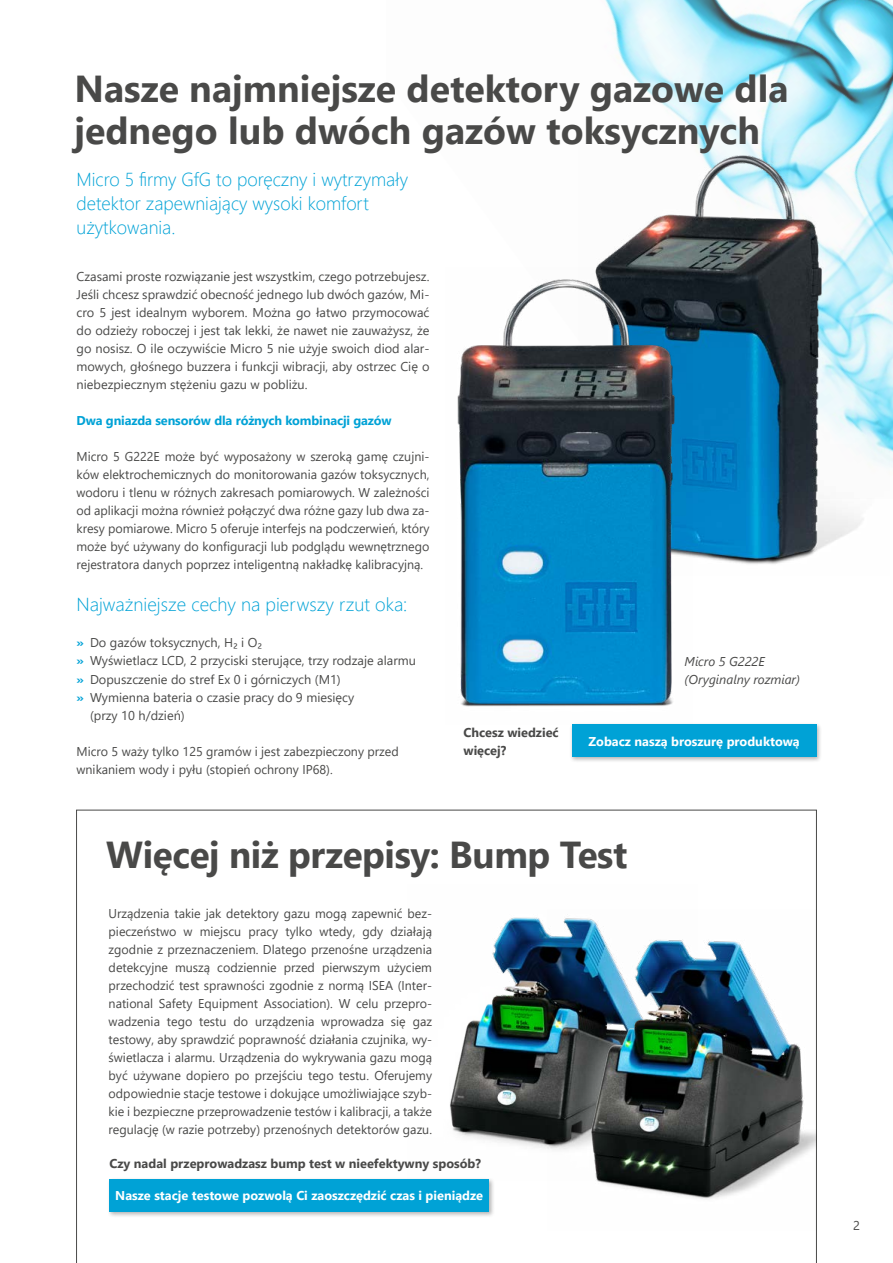
<style>
.page{position:relative;width:893px;height:1263px;background:#fff}
.page>*{position:absolute;margin:0;border:0;box-sizing:border-box;transform-origin:0 0}
.t1{font:700 37.5px/42px "Segoe UI";color:#494948}
.t2{font:300 18.75px/24px "Segoe UI";color:#00a2d6}
.t3{font:12.75px/18px "Segoe UI";color:#494948;text-align:justify}
.t4{font:700 12.75px "Segoe UI";color:#fff}
.t5{font:700 12.75px/18px "Segoe UI";color:#494948}
.t6{font:700 12.75px "Segoe UI";letter-spacing:-.01em;color:#00a2d6}
.t7{font:italic 12.75px/18px "Segoe UI";color:#494948}
.s1{font-weight:700;color:#00a2d6}
</style>
<div class="page">
<img style="left:605px;top:0;width:288px;height:467px">
<svg style="left:76px;top:810px;width:741px;height:453px"></svg>
<div style="left:570px;top:722px;width:252px;height:41px;background:#000;opacity:.3"></div>
<div style="left:572px;top:725px;width:244px;height:32px;background:#00a2d6"></div>
<img style="left:407px;top:885px;width:290px;height:295px">
<img style="left:547px;top:909px;width:269px;height:321px">
<div style="left:107px;top:1177px;width:388px;height:40px;background:#000;opacity:.3"></div>
<div style="left:109px;top:1179px;width:380px;height:33px;background:#00a2d6"></div>
<img style="left:596px;top:144px;width:293px;height:420px">
<img style="left:457px;top:267px;width:235px;height:458px">
<h1 class="t1" style="left:74px;top:64px;width:716px">Nasze najmniejsze detektory gazowe dla jednego lub dwóch gazów toksycznych</h1>
<h2 class="t2" style="left:77px;top:165px;width:333px">Micro 5 firmy GfG to poręczny i wytrzymały detektor zapewniający wysoki komfort użytkowania.</h2>
<p class="t3" style="left:77px;top:267px;width:354px">Czasami proste rozwiązanie jest wszystkim, czego potrzebujesz.<br>Jeśli chcesz sprawdzić obecność jednego lub dwóch gazów, Mi&shy;cro 5 jest idealnym wyborem. Można go łatwo przymocować do odzieży roboczej i jest tak lekki, że nawet nie zauważysz, że go nosisz. O ile oczywiście Micro 5 nie użyje swoich diod alar&shy;mowych, głośnego buzzera i funkcji wibracji, aby ostrzec Cię o niebezpiecznym stężeniu gazu w pobliżu.</p>
<p class="t6" style="left:77px;top:409px;width:317px">Dwa gniazda sensorów dla różnych kombinacji gazów</p>
<p class="t3" style="left:77px;top:447px;width:354px">Micro 5 G222E może być wyposażony w szeroką gamę czujni&shy;ków elektrochemicznych do monitorowania gazów toksycznych, wodoru i tlenu w różnych zakresach pomiarowych. W zależności od aplikacji można również połączyć dwa różne gazy lub dwa za&shy;kresy pomiarowe. Micro 5 oferuje interfejs na podczerwień, który może być używany do konfiguracji lub podglądu wewnętrznego rejestratora danych poprzez inteligentną nakładkę kalibracyjną.</p>
<h2 class="t2" style="left:77px;top:591px;width:332px">Najważniejsze cechy na pierwszy rzut oka:</h2>
<p class="t3" style="left:77px;top:633px;width:187px"><span class="s1">»</span> Do gazów toksycznych, H₂ i O₂</p>
<p class="t3" style="left:77px;top:651px;width:341px"><span class="s1">»</span> Wyświetlacz LCD, 2 przyciski sterujące, trzy rodzaje alarmu</p>
<p class="t3" style="left:77px;top:669px;width:266px"><span class="s1">»</span> Dopuszczenie do stref Ex 0 i górniczych (M1)</p>
<p class="t3" style="left:77px;top:687px;width:279px"><span class="s1">»</span> Wymienna bateria o czasie pracy do 9 miesięcy</p>
<p class="t3" style="left:90px;top:705px;width:96px">(przy 10 h/dzień)</p>
<p class="t3" style="left:77px;top:741px;width:324px">Micro 5 waży tylko 125 gramów i jest zabezpieczony przed wnikaniem wody i pyłu (stopień ochrony IP68).</p>
<p class="t7" style="left:685px;top:650px;width:117px">Micro 5 G222E (Oryginalny rozmiar)</p>
<p class="t5" style="left:463px;top:722px;width:97px">Chcesz wiedzieć więcej?</p>
<p class="t4" style="left:589px;top:729px;width:213px">Zobacz naszą broszurę produktową</p>
<h1 class="t1" style="left:106px;top:830px;width:522px">Więcej niż przepisy: Bump Test</h1>
<p class="t3" style="left:109px;top:903px;width:325px">Urządzenia takie jak detektory gazu mogą zapewnić bez&shy;pieczeństwo w miejscu pracy tylko wtedy, gdy działają zgodnie z przeznaczeniem. Dlatego przenośne urządzenia detekcyjne muszą codziennie przed pierwszym użyciem przechodzić test sprawności zgodnie z normą ISEA (Inter&shy;national Safety Equipment Association). W celu przepro&shy;wadzenia tego testu do urządzenia wprowadza się gaz testowy, aby sprawdzić poprawność działania czujnika, wy&shy;świetlacza i alarmu. Urządzenia do wykrywania gazu mogą być używane dopiero po przejściu tego testu. Oferujemy odpowiednie stacje testowe i dokujące umożliwiające szyb&shy;kie i bezpieczne przeprowadzenie testów i kalibracji, a także regulację (w razie potrzeby) przenośnych detektorów gazu.</p>
<p class="t5" style="left:109px;top:1153px;width:373px">Czy nadal przeprowadzasz bump test w nieefektywny sposób?</p>
<p class="t4" style="left:115px;top:1184px;width:369px">Nasze stacje testowe pozwolą Ci zaoszczędzić czas i pieniądze</p>
<p class="t3" style="left:853px;top:1215px;width:8px">2</p>
</div>
